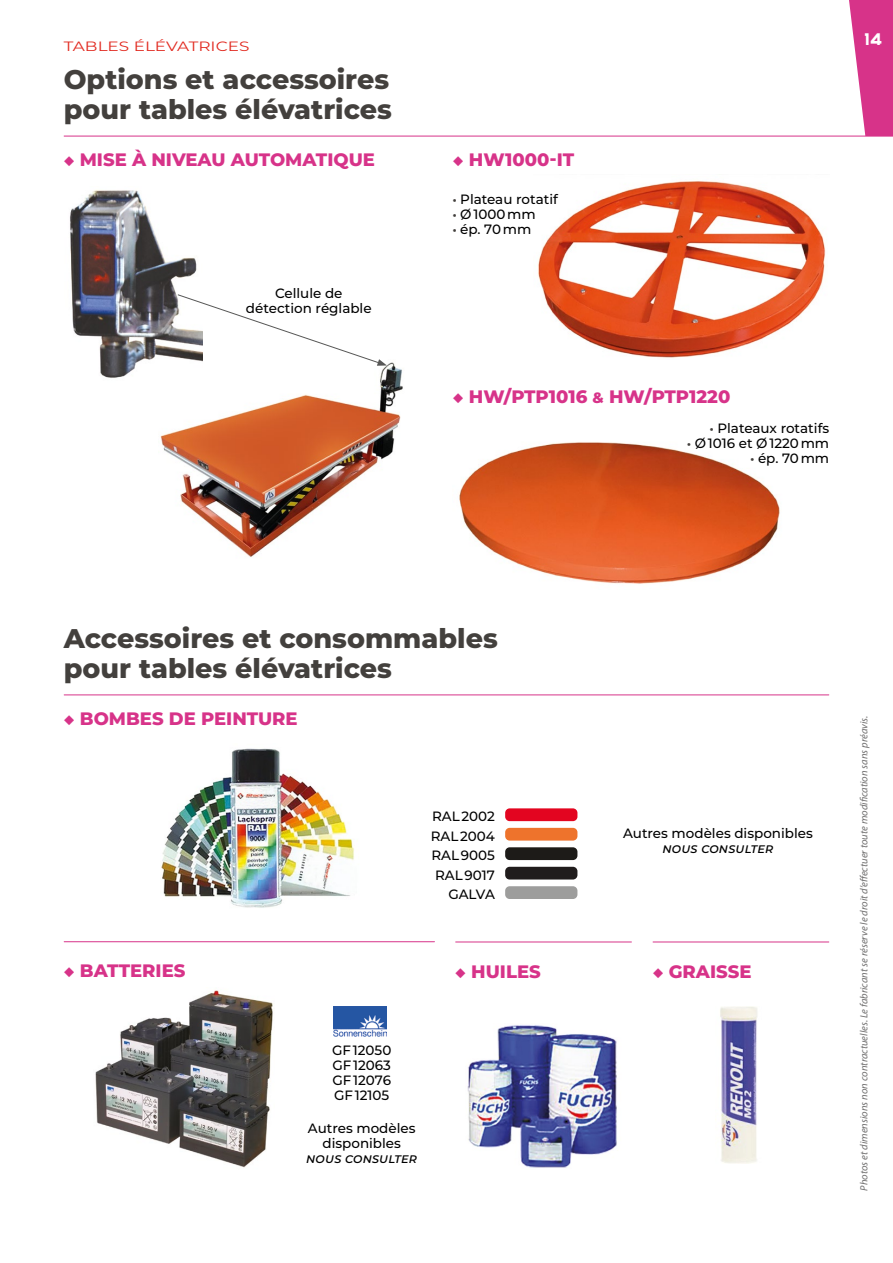
<style>
.page{position:relative;width:893px;height:1263px;background:#fff}
.page>*{position:absolute;margin:0;border:0;box-sizing:border-box;transform-origin:0 0}
.t1{font:800 27px/30px "Montserrat";color:#43403d}
.t2{font:800 18px "Montserrat";color:#d73389}
.t3{font:800 15px "TYPOGRAPHPRO";color:#fff}
.t4{font:500 13.5px/15px "Montserrat";color:#000;text-align:center}
.t5{font:italic 500 13.5px "Montserrat";color:#000}
.t6{font:13.5px "Montserrat";color:#e1281e;scale:1.25 1}
.t7{font:italic 10.5px "Myriad Pro";color:#706f6f}
.s1{font-family:"Myriad Pro";font-weight:400;color:#43403d}
.s2{font-size:15px}
</style>
<div class="page">
<svg style="left:844px;top:0;width:49px;height:136px"></svg>
<hr style="left:64px;top:136px;width:829px;height:1px;background:#d73389">
<img style="left:160px;top:362px;width:243px;height:195px">
<hr style="left:64px;top:941px;width:370px;height:1px;background:#d73389">
<img style="left:95px;top:990px;width:178px;height:178px">
<img style="left:334px;top:1006px;width:52px;height:30px">
<hr style="left:456px;top:941px;width:175px;height:1px;background:#d73389">
<hr style="left:653px;top:941px;width:176px;height:1px;background:#d73389">
<img style="left:467px;top:1025px;width:150px;height:143px">
<img style="left:720px;top:1006px;width:38px;height:157px">
<img style="left:161px;top:748px;width:193px;height:160px">
<div style="left:505px;top:808px;width:72px;height:13px;background:#e30520;border-radius:4px"></div>
<div style="left:505px;top:828px;width:72px;height:12px;background:#ee732c;border-radius:4px"></div>
<div style="left:505px;top:847px;width:72px;height:13px;background:#1d1b18;border-radius:4px"></div>
<div style="left:505px;top:867px;width:72px;height:12px;background:#201c1c;border-radius:4px"></div>
<div style="left:505px;top:886px;width:72px;height:13px;background:#9d9d9c;border-radius:4px"></div>
<img style="left:538px;top:181px;width:288px;height:177px">
<img style="left:459px;top:442px;width:321px;height:142px">
<hr style="left:64px;top:694px;width:765px;height:1px;background:#d73389">
<img style="left:70px;top:190px;width:133px;height:194px">
<svg style="left:177px;top:294px;width:210px;height:72px"></svg>
<p class="t6" style="left:64px;top:37px;width:150px">TABLES ÉLÉVATRICES</p>
<p class="t3" style="left:864px;top:28px;width:19px">14</p>
<h1 class="t1" style="left:64px;top:63px;width:330px">Options et accessoires pour tables élévatrices</h1>
<h2 class="t2" style="left:64px;top:147px;width:313px">◆ MISE À NIVEAU AUTOMATIQUE</h2>
<h2 class="t2" style="left:453px;top:147px;width:123px">◆ HW1000-IT</h2>
<p class="t4" style="left:246px;top:285px;width:127px">Cellule de détection réglable</p>
<p class="t4" style="left:453px;top:191px;width:107px"><span class="s1">•</span> Plateau rotatif</p>
<p class="t4" style="left:453px;top:206px;width:84px"><span class="s1">•</span> Ø 1000 mm</p>
<p class="t4" style="left:453px;top:221px;width:80px"><span class="s1">•</span> ép. 70 mm</p>
<h2 class="t2" style="left:453px;top:383px;width:279px">◆ HW/PTP1016 <span class="s2">&amp;</span> HW/PTP1220</h2>
<p class="t4" style="left:710px;top:420px;width:121px"><span class="s1">•</span> Plateaux rotatifs</p>
<p class="t4" style="left:687px;top:435px;width:143px"><span class="s1">•</span> Ø 1016 et Ø 1220 mm</p>
<p class="t4" style="left:751px;top:450px;width:80px"><span class="s1">•</span> ép. 70 mm</p>
<h1 class="t1" style="left:64px;top:621px;width:435px">Accessoires et consommables pour tables élévatrices</h1>
<h2 class="t2" style="left:64px;top:706px;width:235px">◆ BOMBES DE PEINTURE</h2>
<h2 class="t2" style="left:64px;top:958px;width:123px">◆ BATTERIES</h2>
<p class="t4" style="left:431px;top:806px;width:66px;line-height:19.4px;text-align:right">RAL 2002<br>RAL 2004<br>RAL 9005<br>RAL 9017<br>GALVA</p>
<p class="t4" style="left:623px;top:825px;width:191px">Autres modèles disponibles</p>
<p class="t5" style="left:662px;top:839px;width:113px">nous consulter</p>
<h2 class="t2" style="left:455px;top:958px;width:87px">◆ HUILES</h2>
<h2 class="t2" style="left:653px;top:958px;width:100px">◆ GRAISSE</h2>
<p class="t4" style="left:332px;top:1042px;width:61px;text-align:justify">GF 12050<br>GF 12063<br>GF 12076<br>GF 12105</p>
<p class="t4" style="left:308px;top:1120px;width:109px">Autres modèles disponibles</p>
<p class="t5" style="left:306px;top:1149px;width:113px">nous consulter</p>
<p class="t7" style="left:857px;top:1191px;width:477px;rotate:-90deg">Photos et dimensions non contractuelles. Le fabricant se réserve le droit d’effectuer toute modification sans préavis.</p>
</div>
